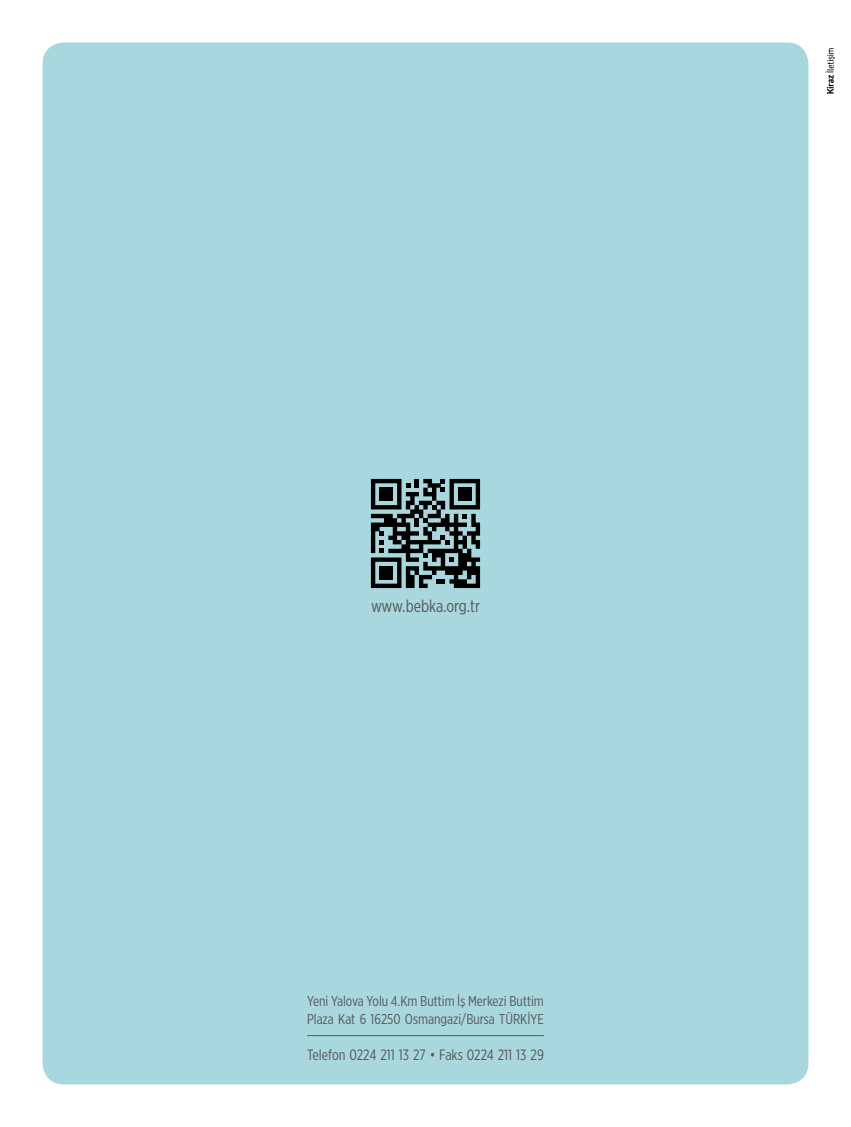
<style>
.page{position:relative;width:851px;height:1127px;background:#fff}
.page>*{position:absolute;margin:0;border:0;box-sizing:border-box;transform-origin:0 0}
.t1{font:17.25px "Gotham X Narrow";color:#58595b}
.t2{font:15px "Gotham X Narrow";color:#58595b}
.t3{font:14.25px/17.1px "Gotham X Narrow";color:#58595b}
</style>
<div class="page">
<div style="left:43px;top:43px;width:765px;height:1041px;background:#a8d7de;border-radius:21px"></div>
<hr style="left:307px;top:1035px;width:237px;height:1px;background:#58595b">
<svg style="left:371px;top:479px;width:109px;height:109px"></svg>
<div style="left:379px;top:566px;width:13px;height:13px;background:#000"></div>
<div style="left:436px;top:579px;width:9px;height:5px;background:#000"></div>
<svg style="left:825px;top:48px;width:9px;height:46px"></svg>
<p class="t1" style="left:371px;top:596px;width:110px">www.bebka.org.tr</p>
<p class="t3" style="left:307px;top:992px;width:238px">Yeni Yalova Yolu 4.Km Buttim İş Merkezi Buttim<br>Plaza Kat 6 16250 Osmangazi/Bursa TÜRKİYE</p>
<p class="t2" style="left:307px;top:1045px;width:238px">Telefon 0224 211 13 27 • Faks 0224 211 13 29</p>
</div>
